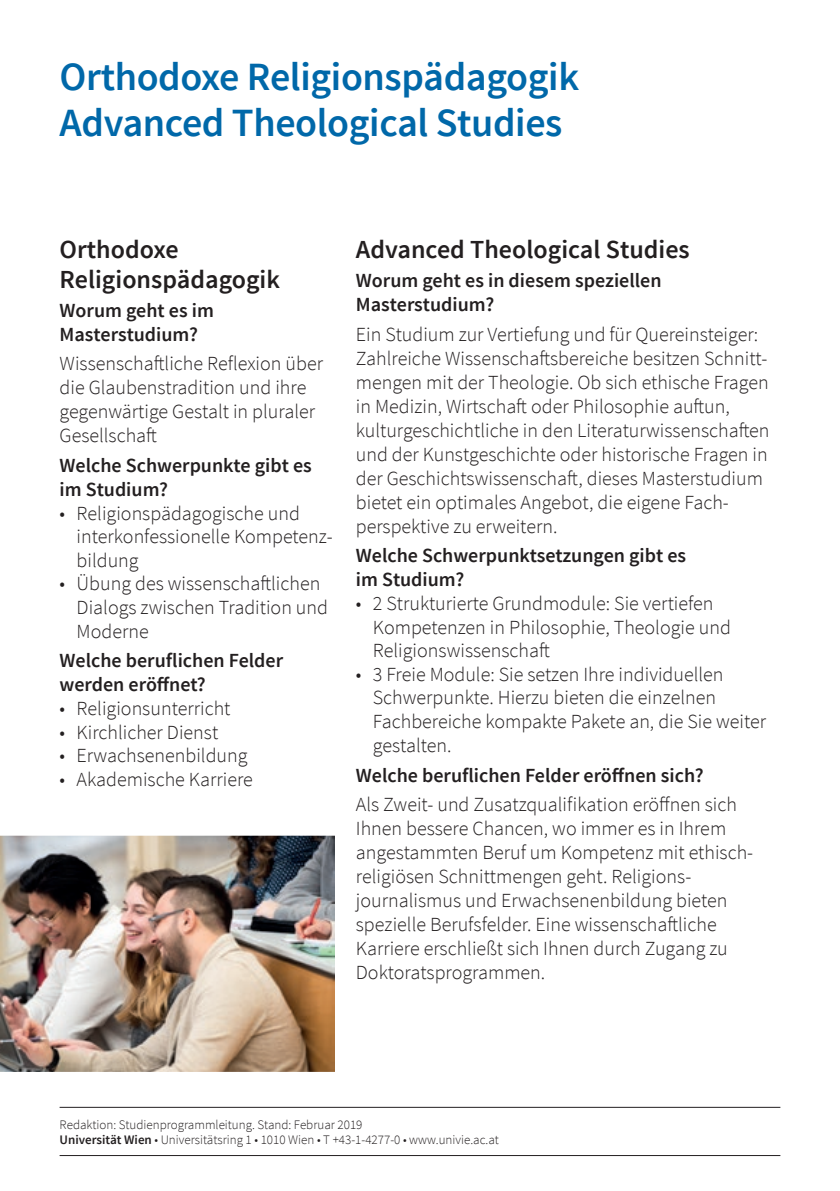
<style>
.page{position:relative;width:840px;height:1191px;background:#fff}
.page>*{position:absolute;margin:0;border:0;box-sizing:border-box;transform-origin:0 0}
.t1{font:600 40px/46px "Source Sans Pro";letter-spacing:-.01em;color:#0068a9}
.t2{font:600 26px/30px "Source Sans Pro";color:#231f20}
.t3{font:300 20px/24px "Source Sans Pro";color:#231f20}
.t4{font:600 20px/24px "Source Sans Pro";color:#231f20}
.t5{font:300 13px/15px "Source Sans Pro";color:#231f20}
.s1{font-weight:600}
</style>
<div class="page">
<hr style="left:60px;top:1155px;width:720px;height:1px;background:#231f20">
<hr style="left:60px;top:1106px;width:720px;height:1px;background:#231f20">
<img style="left:0;top:835px;width:335px;height:237px">
<h1 class="t1" style="left:60px;top:54px;width:521px">Orthodoxe Religionspädagogik<br>Advanced Theological Studies</h1>
<h2 class="t2" style="left:60px;top:235px;width:222px">Orthodoxe<br>Religionspädagogik</h2>
<p class="t4" style="left:60px;top:299px;width:156px">Worum geht es im<br>Masterstudium?</p>
<p class="t3" style="left:60px;top:352px;width:265px">Wissenschaftliche Reflexion über die Glaubenstradition und ihre gegenwärtige Gestalt in pluraler<br>Gesellschaft</p>
<p class="t4" style="left:60px;top:454px;width:253px">Welche Schwerpunkte gibt es im Studium?</p>
<p class="t3" style="left:77px;top:501px;width:257px;text-indent:-17px">• Religionspädagogische und interkonfessionelle Kompetenz&shy;bildung</p>
<p class="t3" style="left:77px;top:572px;width:253px;text-indent:-17px">• Übung des wissenschaftlichen<br>Dialogs zwischen Tradition und<br>Moderne</p>
<p class="t4" style="left:60px;top:649px;width:225px">Welche beruflichen Felder werden eröffnet?</p>
<p class="t3" style="left:60px;top:696px;width:172px">• Religionsunterricht</p>
<p class="t3" style="left:60px;top:720px;width:160px">• Kirchlicher Dienst</p>
<p class="t3" style="left:60px;top:743px;width:189px">• Erwachsenenbildung</p>
<p class="t3" style="left:60px;top:767px;width:195px">• Akademische Karriere</p>
<h2 class="t2" style="left:355px;top:235px;width:335px">Advanced Theological Studies</h2>
<p class="t4" style="left:355px;top:269px;width:307px">Worum geht es in diesem speziellen<br>Masterstudium?</p>
<p class="t3" style="left:355px;top:322px;width:415px">Ein Studium zur Vertiefung und für Quereinsteiger:<br>Zahlreiche Wissenschaftsbereiche besitzen Schnitt&shy;mengen mit der Theologie. Ob sich ethische Fragen in Medizin, Wirtschaft oder Philosophie auftun, kulturgeschichtliche in den Literaturwissenschaften und der Kunstgeschichte oder historische Fragen in der Geschichtswissenschaft, dieses Masterstudium bietet ein optimales Angebot, die eigene Fach&shy;perspektive zu erweitern.</p>
<p class="t4" style="left:355px;top:544px;width:332px">Welche Schwerpunktsetzungen gibt es im Studium?</p>
<p class="t3" style="left:372px;top:591px;width:359px;text-indent:-17px">• 2 Strukturierte Grundmodule: Sie vertiefen<br>Kompetenzen in Philosophie, Theologie und<br>Religionswissenschaft</p>
<p class="t3" style="left:372px;top:662px;width:394px;text-indent:-17px">• 3 Freie Module: Sie setzen Ihre individuellen Schwerpunkte. Hierzu bieten die einzelnen Fachbereiche kompakte Pakete an, die Sie weiter gestalten.</p>
<p class="t4" style="left:355px;top:763px;width:349px">Welche beruflichen Felder eröffnen sich?</p>
<p class="t3" style="left:355px;top:793px;width:395px">Als Zweit- und Zusatzqualifikation eröffnen sich Ihnen bessere Chancen, wo immer es in Ihrem angestammten Beruf um Kompetenz mit ethisch-- religiösen Schnittmengen geht. Religions&shy;journalismus und Erwachsenenbildung bieten spezielle Berufsfelder. Eine wissenschaftliche Karriere erschließt sich Ihnen durch Zugang zu Doktoratsprogrammen.</p>
<p class="t5" style="left:60px;top:1117px;width:440px">Redaktion: Studienprogrammleitung. Stand: Februar 2019<br><span class="s1">Universität Wien</span> • Universitätsring 1 • 1010 Wien • T +43-1-4277-0 • www.univie.ac.at</p>
</div>
